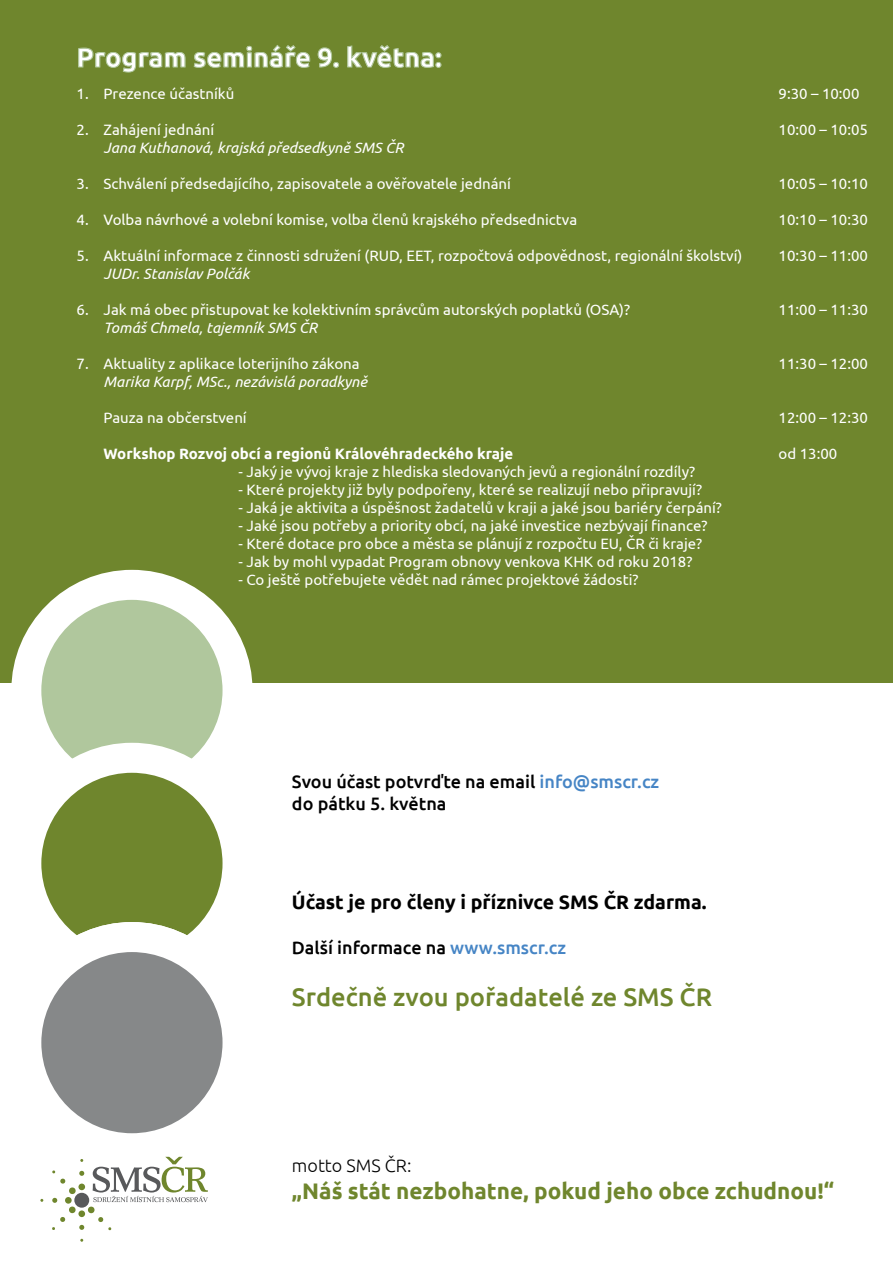
<style>
.page{position:relative;width:893px;height:1263px;background:#fff}
.page>*{position:absolute;margin:0;border:0;box-sizing:border-box;transform-origin:0 0}
.t1{font:700 27px "Ubuntu";color:#fff}
.t2{font:500 25.5px "Ubuntu";color:#6f862d}
.t3{font:700 22.5px "Ubuntu";color:#6f862d}
.t4{font:700 19.5px "Ubuntu";color:#000}
.t5{font:500 18px "Ubuntu";color:#000}
.t6{font:300 18px "Ubuntu";color:#000}
.t7{font:15px "Ubuntu";color:#fff}
.t8{font:italic 15px "Ubuntu";color:#fff}
.t9{font:700 15px "Ubuntu";color:#fff}
.s1{color:#4685c5}
</style>
<div class="page">
<div style="left:0;top:0;width:893px;height:683px;background:#6f862d"></div>
<div style="left:26px;top:585px;width:212px;height:211px;background:#b0c79d;border-radius:50%"></div>
<div style="left:11px;top:570px;width:242px;height:241px;border:30px solid #fff;border-radius:50%"></div>
<div style="left:26px;top:758px;width:212px;height:211px;background:#6f862d;border-radius:50%"></div>
<div style="left:11px;top:743px;width:242px;height:241px;border:30px solid #fff;border-radius:50%"></div>
<svg style="left:78px;top:47px;width:108px;height:26px"></svg>
<svg style="left:194px;top:45px;width:116px;height:23px"></svg>
<svg style="left:317px;top:47px;width:22px;height:21px"></svg>
<svg style="left:347px;top:45px;width:95px;height:23px"></svg>
<svg style="left:26px;top:937px;width:212px;height:211px;fill:#868889"></svg>
<div style="left:11px;top:922px;width:242px;height:241px;border:30px solid #fff;border-radius:50%"></div>
<svg style="left:40px;top:1157px;width:168px;height:85px"></svg>
<p class="t1" style="left:77px;top:41px;width:367px">Program semináře 9. května:</p>
<p class="t7" style="left:77px;top:85px;width:159px">1. Prezence účastníků</p>
<p class="t7" style="left:779px;top:85px;width:82px">9:30 – 10:00</p>
<p class="t7" style="left:77px;top:121px;width:139px">2. Zahájení jednání</p>
<p class="t7" style="left:779px;top:121px;width:91px">10:00 – 10:05</p>
<p class="t8" style="left:104px;top:139px;width:301px">Jana Kuthanová, krajská předsedkyně SMS ČR</p>
<p class="t7" style="left:77px;top:175px;width:436px">3. Schválení předsedajícího, zapisovatele a ověřovatele jednání</p>
<p class="t7" style="left:779px;top:175px;width:91px">10:05 – 10:10</p>
<p class="t7" style="left:77px;top:211px;width:502px">4. Volba návrhové a volební komise, volba členů krajského předsednictva</p>
<p class="t7" style="left:779px;top:211px;width:91px">10:10 – 10:30</p>
<p class="t7" style="left:77px;top:247px;width:667px">5. Aktuální informace z činnosti sdružení (RUD, EET, rozpočtová odpovědnost, regionální školství)</p>
<p class="t7" style="left:779px;top:247px;width:91px">10:30 – 11:00</p>
<p class="t8" style="left:104px;top:265px;width:148px">JUDr. Stanislav Polčák</p>
<p class="t7" style="left:77px;top:301px;width:555px">6. Jak má obec přistupovat ke kolektivním správcům autorských poplatků (OSA)?</p>
<p class="t7" style="left:779px;top:301px;width:91px">11:00 – 11:30</p>
<p class="t8" style="left:104px;top:319px;width:215px">Tomáš Chmela, tajemník SMS ČR</p>
<p class="t7" style="left:77px;top:355px;width:285px">7. Aktuality z aplikace loterijního zákona</p>
<p class="t7" style="left:779px;top:355px;width:91px">11:30 – 12:00</p>
<p class="t8" style="left:104px;top:373px;width:265px">Marika Karpf, MSc., nezávislá poradkyně</p>
<p class="t7" style="left:104px;top:409px;width:145px">Pauza na občerstvení</p>
<p class="t7" style="left:779px;top:409px;width:91px">12:00 – 12:30</p>
<p class="t9" style="left:104px;top:445px;width:411px">Workshop Rozvoj obcí a regionů Královéhradeckého kraje</p>
<p class="t7" style="left:779px;top:445px;width:60px">od 13:00</p>
<p class="t7" style="left:239px;top:463px;width:458px">- Jaký je vývoj kraje z hlediska sledovaných jevů a regionální rozdíly?</p>
<p class="t7" style="left:239px;top:481px;width:465px">- Které projekty již byly podpořeny, které se realizují nebo připravují?</p>
<p class="t7" style="left:239px;top:499px;width:485px">- Jaká je aktivita a úspěšnost žadatelů v kraji a jaké jsou bariéry čerpání?</p>
<p class="t7" style="left:239px;top:517px;width:470px">- Jaké jsou potřeby a priority obcí, na jaké investice nezbývají finance?</p>
<p class="t7" style="left:239px;top:535px;width:465px">- Které dotace pro obce a města se plánují z rozpočtu EU, ČR či kraje?</p>
<p class="t7" style="left:239px;top:553px;width:455px">- Jak by mohl vypadat Program obnovy venkova KHK od roku 2018?</p>
<p class="t7" style="left:239px;top:571px;width:401px">- Co ještě potřebujete vědět nad rámec projektové žádosti?</p>
<p class="t5" style="left:292px;top:770px;width:369px">Svou účast potvrďte na email <span class="s1">info@smscr.cz</span></p>
<p class="t5" style="left:292px;top:792px;width:156px">do pátku 5. května</p>
<p class="t4" style="left:292px;top:890px;width:416px">Účast je pro členy i příznivce SMS ČR zdarma.</p>
<p class="t5" style="left:292px;top:936px;width:276px">Další informace na <span class="s1">www.smscr.cz</span></p>
<p class="t2" style="left:292px;top:981px;width:422px">Srdečně zvou pořadatelé ze SMS ČR</p>
<p class="t6" style="left:292px;top:1155px;width:121px">motto SMS ČR:</p>
<p class="t3" style="left:292px;top:1177px;width:543px">„Náš stát nezbohatne, pokud jeho obce zchudnou!“</p>
</div>
